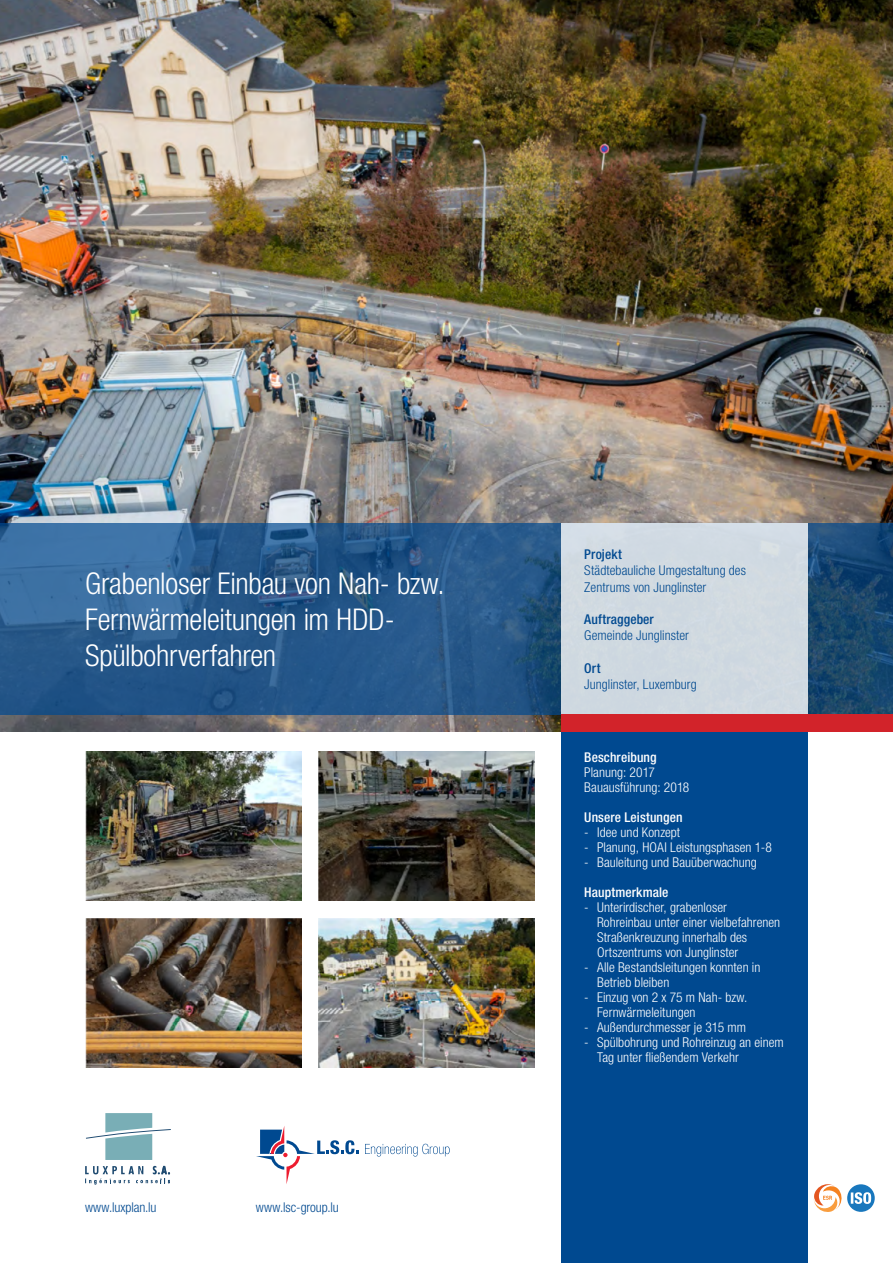
<style>
.page{position:relative;width:893px;height:1263px;background:#fff}
.page>*{position:absolute;margin:0;border:0;box-sizing:border-box;transform-origin:0 0}
.t1{font:300 condensed 30px/36px "Helvetica Neue LT Pro";letter-spacing:-.01em;color:#fff}
.t2{font:300 condensed 13.5px/15px "Helvetica Neue LT Pro";letter-spacing:.005em;color:#fff}
.t3{font:300 condensed 13.5px/16.2px "Helvetica Neue LT Pro";letter-spacing:.005em;color:#004990}
.t4{font:500 condensed 13.5px "Helvetica Neue LT Pro";letter-spacing:.01em;color:#fff}
.t5{font:500 condensed 13.5px "Helvetica Neue LT Pro";letter-spacing:.01em;color:#004990}
</style>
<div class="page">
<div style="left:561px;top:731px;width:247px;height:532px;background:#004990"></div>
<svg style="left:814px;top:1184px;width:28px;height:28px"></svg>
<div style="left:847px;top:1184px;width:28px;height:28px;background:#1877bd;border-radius:50%"></div>
<svg style="left:851px;top:1192px;width:20px;height:12px"></svg>
<svg style="left:365px;top:1144px;width:85px;height:12px"></svg>
<svg style="left:256px;top:1126px;width:103px;height:58px"></svg>
<svg style="left:86px;top:1113px;width:85px;height:47px"></svg>
<svg style="left:85px;top:1166px;width:85px;height:19px"></svg>
<img style="left:0;top:0;width:893px;height:732px">
<svg style="left:0;top:523px;width:893px;height:192px;background:#265787"></svg>
<div style="left:561px;top:523px;width:247px;height:192px;background:#d0d9e1"></div>
<div style="left:561px;top:715px;width:332px;height:17px;background:#d2232a"></div>
<img style="left:318px;top:752px;width:216px;height:149px">
<img style="left:85px;top:752px;width:216px;height:149px">
<img style="left:318px;top:919px;width:216px;height:148px">
<img style="left:85px;top:919px;width:216px;height:148px">
<p class="t1" style="left:85px;top:565px;width:361px">Grabenloser Einbau von Nah- bzw.</p>
<p class="t1" style="left:85px;top:601px;width:311px">Fernwärmeleitungen im HDD-<br>Spülbohrverfahren</p>
<p class="t3" style="left:85px;top:1199px;width:73px">www.luxplan.lu</p>
<p class="t3" style="left:256px;top:1199px;width:84px">www.lsc-group.lu</p>
<p class="t5" style="left:584px;top:546px;width:39px">Projekt</p>
<p class="t3" style="left:584px;top:562px;width:163px">Städtebauliche Umgestaltung des<br>Zentrums von Junglinster</p>
<p class="t5" style="left:584px;top:611px;width:71px">Auftraggeber</p>
<p class="t3" style="left:584px;top:627px;width:106px">Gemeinde Junglinster</p>
<p class="t5" style="left:584px;top:660px;width:18px">Ort</p>
<p class="t3" style="left:584px;top:676px;width:114px">Junglinster, Luxemburg</p>
<p class="t4" style="left:584px;top:749px;width:74px">Beschreibung</p>
<p class="t2" style="left:584px;top:764px;width:72px">Planung: 2017</p>
<p class="t2" style="left:584px;top:779px;width:107px">Bauausführung: 2018</p>
<p class="t4" style="left:584px;top:809px;width:100px">Unsere Leistungen</p>
<p class="t2" style="left:584px;top:824px;width:97px">- Idee und Konzept</p>
<p class="t2" style="left:584px;top:839px;width:189px">- Planung, HOAI Leistungsphasen 1-8</p>
<p class="t2" style="left:584px;top:854px;width:174px">- Bauleitung und Bauüberwachung</p>
<p class="t4" style="left:584px;top:884px;width:86px">Hauptmerkmale</p>
<p class="t2" style="left:597px;top:899px;width:185px;text-indent:-13px">- Unterirdischer, grabenloser Rohreinbau unter einer vielbefahrenen Straßenkreuzung innerhalb des Ortszentrums von Junglinster</p>
<p class="t2" style="left:597px;top:959px;width:165px;text-indent:-13px">- Alle Bestandsleitungen konnten in<br>Betrieb bleiben</p>
<p class="t2" style="left:597px;top:989px;width:152px;text-indent:-13px">- Einzug von 2 x 75 m Nah- bzw.<br>Fernwärmeleitungen</p>
<p class="t2" style="left:584px;top:1019px;width:163px">- Außendurchmesser je 315 mm</p>
<p class="t2" style="left:597px;top:1034px;width:188px;text-indent:-13px">- Spülbohrung und Rohreinzug an einem<br>Tag unter fließendem Verkehr</p>
</div>
